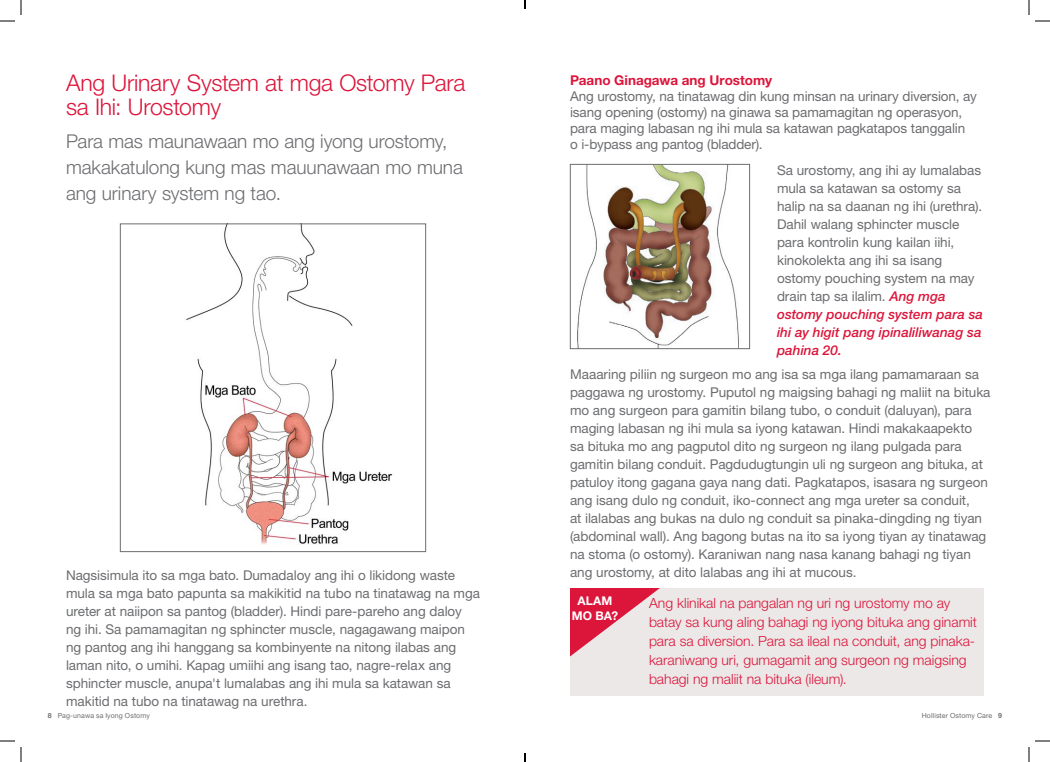
<style>
.page{position:relative;width:1050px;height:762px;background:#fff}
.page>*{position:absolute;margin:0;border:0;box-sizing:border-box;transform-origin:0 0}
.Heading_1{font:300 23px/24px "Helvetica Neue LT Pro";letter-spacing:-.01em;color:#dc153b}
.Body{font:300 19px/26px "Helvetica Neue LT Pro";letter-spacing:-.005em;color:#6c6d70}
.Callout{font:300 14px/19px "Helvetica Neue LT Pro";color:#dc153b}
.Body-2{font:13.5px/18px "Helvetica Neue LT Pro";letter-spacing:-.005em;color:#6c6d70}
.Heading_1-2{font:13.5px/16px "Helvetica Neue LT Pro";letter-spacing:-.01em;color:#6c6d70}
.Body-lifestyle{font:700 12px/15px "Helvetica Neue LT Pro";letter-spacing:.005em;color:#fff;text-align:center}
.t1{font:7px "Helvetica Neue LT Pro";letter-spacing:.015em;color:#6c6d70}
.s1{font-weight:700;color:#dc153b}
.s2{font-weight:500;font-style:italic;color:#dc153b}
.s3{font-weight:700}
</style>
<div class="page">
<img style="left:577px;top:166px;width:162px;height:181px">
<div style="left:570px;top:164px;width:180px;height:185px;border:1px solid #6c6d70"></div>
<div style="left:570px;top:588px;width:414px;height:108px;background:#ebe8e7"></div>
<svg style="left:570px;top:588px;width:90px;height:68px"></svg>
<img style="left:186px;top:226px;width:207px;height:319px">
<div style="left:120px;top:224px;width:306px;height:328px;border:1px solid #6c6d70"></div>
<svg style="left:0;top:0;width:22px;height:22px"></svg>
<svg style="left:0;top:740px;width:22px;height:22px"></svg>
<svg style="left:1028px;top:0;width:22px;height:22px"></svg>
<svg style="left:1028px;top:740px;width:22px;height:22px"></svg>
<svg style="left:524px;top:0;width:2px;height:9px"></svg>
<svg style="left:524px;top:753px;width:2px;height:9px"></svg>
<p class="Heading_1" style="left:66px;top:71px;width:401px">Ang Urinary System at mga Ostomy Para sa Ihi: Urostomy</p>
<p class="Body" style="left:66px;top:128px;width:398px">Para mas maunawaan mo ang iyong urostomy, makakatulong kung mas mauunawaan mo muna ang urinary system ng tao.</p>
<p class="Body-2" style="left:66px;top:566px;width:416px">Nagsisimula ito sa mga bato. Dumadaloy ang ihi o likidong waste mula sa mga bato papunta sa makikitid na tubo na tinatawag na mga ureter at naiipon sa pantog (bladder). Hindi pare-pareho ang daloy ng ihi. Sa pamamagitan ng sphincter muscle, nagagawang maipon ng pantog ang ihi hanggang sa kombinyente na nitong ilabas ang laman nito, o umihi. Kapag umiihi ang isang tao, nagre-relax ang sphincter muscle, anupa't lumalabas ang ihi mula sa katawan sa makitid na tubo na tinatawag na urethra.</p>
<p class="Heading_1-2" style="left:570px;top:72px;width:408px"><span class="s1">Paano Ginagawa ang Urostomy<br></span>Ang urostomy, na tinatawag din kung minsan na urinary diversion, ay isang opening (ostomy) na ginawa sa pamamagitan ng operasyon, para maging labasan ng ihi mula sa katawan pagkatapos tanggalin<br>o i-bypass ang pantog (bladder).</p>
<p class="Body-2" style="left:777px;top:161px;width:208px">Sa urostomy, ang ihi ay lumalabas mula sa katawan sa ostomy sa halip na sa daanan ng ihi (urethra).<br>Dahil walang sphincter muscle para kontrolin kung kailan iihi, kinokolekta ang ihi sa isang ostomy pouching system na may drain tap sa ilalim. <span class="s2">Ang mga ostomy pouching system para sa ihi ay higit pang ipinaliliwanag sa pahina 20.</span></p>
<p class="Body-2" style="left:570px;top:365px;width:422px">Maaaring piliin ng surgeon mo ang isa sa mga ilang pamamaraan sa paggawa ng urostomy. Puputol ng maigsing bahagi ng maliit na bituka mo ang surgeon para gamitin bilang tubo, o conduit (daluyan), para maging labasan ng ihi mula sa iyong katawan. Hindi makakaapekto<br>sa bituka mo ang pagputol dito ng surgeon ng ilang pulgada para gamitin bilang conduit. Pagdudugtungin uli ng surgeon ang bituka, at patuloy itong gagana gaya nang dati. Pagkatapos, isasara ng surgeon ang isang dulo ng conduit, iko-connect ang mga ureter sa conduit,<br>at ilalabas ang bukas na dulo ng conduit sa pinaka-dingding ng tiyan (abdominal wall). Ang bagong butas na ito sa iyong tiyan ay tinatawag na stoma (o ostomy). Karaniwan nang nasa kanang bahagi ng tiyan ang urostomy, at dito lalabas ang ihi at mucous.</p>
<p class="Body-lifestyle" style="left:572px;top:593px;width:48px">ALAM<br>MO BA?</p>
<p class="Callout" style="left:649px;top:593px;width:330px">Ang klinikal na pangalan ng uri ng urostomy mo ay batay sa kung aling bahagi ng iyong bituka ang ginamit para sa diversion. Para sa ileal na conduit, ang pinaka&shy;karaniwang uri, gumagamit ang surgeon ng maigsing bahagi ng maliit na bituka (ileum).</p>
<p class="t1" style="left:48px;top:711px;width:103px"><span class="s3">8</span> Pag-unawa sa Iyong Ostomy</p>
<p class="t1" style="left:922px;top:711px;width:82px">Hollister Ostomy Care <span class="s3">9</span></p>
</div>
